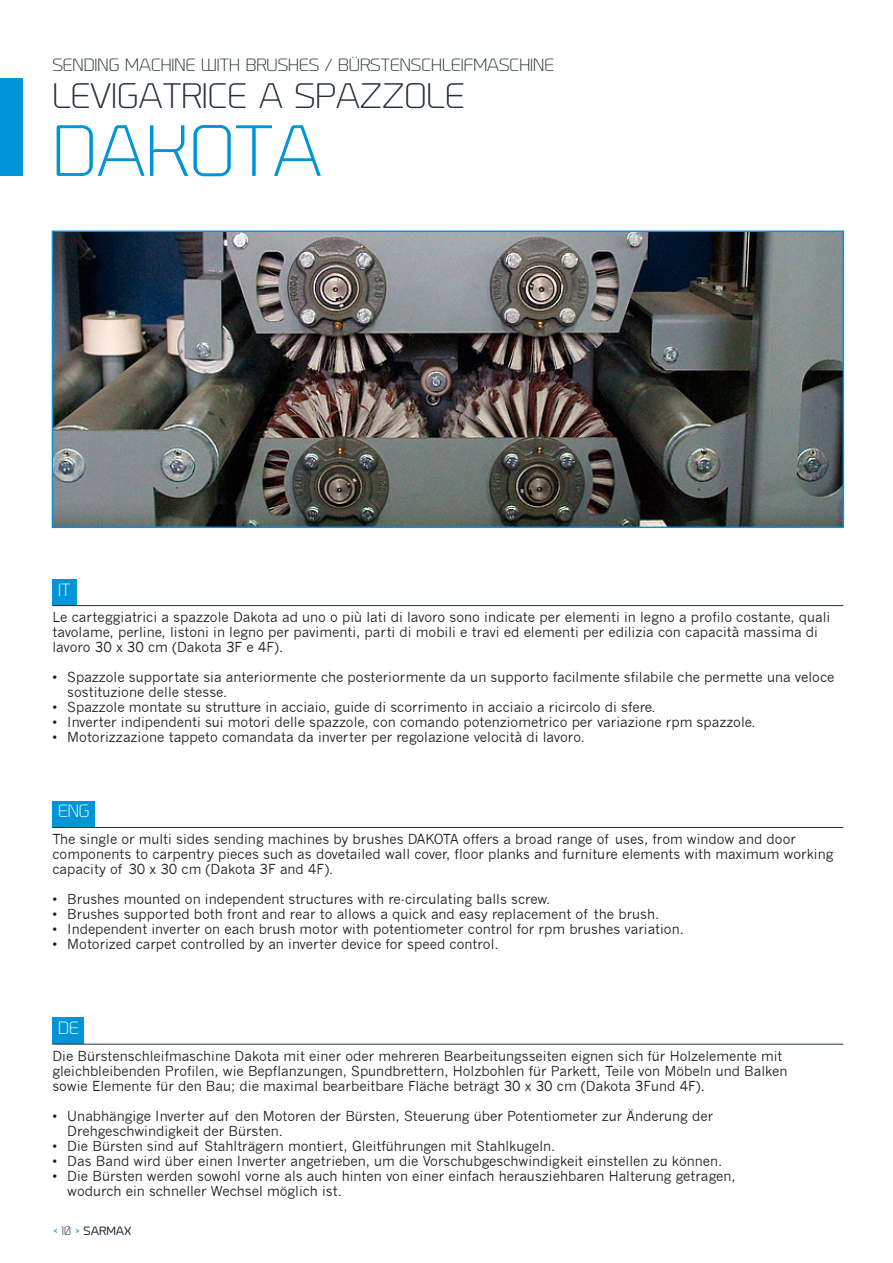
<style>
.page{position:relative;width:893px;height:1263px;background:#fff}
.page>*{position:absolute;margin:0;border:0;box-sizing:border-box;transform-origin:0 0}
.t1{font:300 67.5px "Prime";color:#0095d6}
.t2{font:300 33px "Prime";color:#25303b}
.t3{font:300 16.5px "Prime";color:#25303b}
.t4{font:300 16.5px "Prime";color:#fff}
.t5{font:13.5px/15px "News Gothic";color:#1d1d1b}
.t6{font:11.25px "Prime";color:#25303b}
.s1{color:#0095d6}
.s2{font-weight:300}
</style>
<div class="page">
<div style="left:0;top:78px;width:23px;height:97px;background:#0095d6"></div>
<img style="left:55px;top:233px;width:786px;height:292px">
<div style="left:52px;top:230px;width:792px;height:298px;border:2px solid #0095d6"></div>
<div style="left:52px;top:579px;width:25px;height:27px;background:#0095d6"></div>
<hr style="left:52px;top:605px;width:791px;height:1px;background:#25303b">
<div style="left:52px;top:801px;width:43px;height:26px;background:#0095d6"></div>
<hr style="left:52px;top:827px;width:791px;height:1px;background:#25303b">
<div style="left:52px;top:1017px;width:32px;height:27px;background:#0095d6"></div>
<hr style="left:52px;top:1044px;width:791px;height:1px;background:#25303b">
<p class="t3" style="left:52px;top:56px;width:503px">SENDING MACHINE WITH BRUSHES / BÜRSTENSCHLEIFMASCHINE</p>
<h2 class="t2" style="left:52px;top:78px;width:413px">LEVIGATRICE A SPAZZOLE</h2>
<h1 class="t1" style="left:52px;top:113px;width:271px">DAKOTA</h1>
<p class="t4" style="left:58px;top:580px;width:14px">IT</p>
<p class="t5" style="left:52px;top:610px;width:779px">Le carteggiatrici a spazzole Dakota ad uno o più lati di lavoro sono indicate per elementi in legno a profilo costante, quali tavolame, perline, listoni in legno per pavimenti, parti di mobili e travi ed elementi per edilizia con capacità massima di lavoro 30 x 30 cm (Dakota 3F e 4F).</p>
<p class="t5" style="left:67px;top:670px;width:769px;text-indent:-15px">• Spazzole supportate sia anteriormente che posteriormente da un supporto facilmente sfilabile che permette una veloce sostituzione delle stesse.</p>
<p class="t5" style="left:52px;top:700px;width:605px">• Spazzole montate su strutture in acciaio, guide di scorrimento in acciaio a ricircolo di sfere.</p>
<p class="t5" style="left:52px;top:715px;width:705px">• Inverter indipendenti sui motori delle spazzole, con comando potenziometrico per variazione rpm spazzole.</p>
<p class="t5" style="left:52px;top:730px;width:534px">• Motorizzazione tappeto comandata da inverter per regolazione velocità di lavoro.</p>
<p class="t4" style="left:58px;top:802px;width:33px">ENG</p>
<p class="t5" style="left:52px;top:832px;width:783px">The single or multi sides sending machines by brushes DAKOTA offers a broad range of uses, from window and door components to carpentry pieces such as dovetailed wall cover, floor planks and furniture elements with maximum working capacity of 30 x 30 cm (Dakota 3F and 4F).</p>
<p class="t5" style="left:52px;top:892px;width:499px">• Brushes mounted on independent structures with re-circulating balls screw.</p>
<p class="t5" style="left:52px;top:907px;width:608px">• Brushes supported both front and rear to allows a quick and easy replacement of the brush.</p>
<p class="t5" style="left:52px;top:922px;width:633px">• Independent inverter on each brush motor with potentiometer control for rpm brushes variation.</p>
<p class="t5" style="left:52px;top:937px;width:448px">• Motorized carpet controlled by an inverter device for speed control.</p>
<p class="t4" style="left:58px;top:1019px;width:22px">DE</p>
<p class="t5" style="left:52px;top:1048px;width:737px">Die Bürstenschleifmaschine Dakota mit einer oder mehreren Bearbeitungsseiten eignen sich für Holzelemente mit gleichbleibenden Profilen, wie Bepflanzungen, Spundbrettern, Holzbohlen für Parkett, Teile von Möbeln und Balken sowie Elemente für den Bau; die maximal bearbeitbare Fläche beträgt 30 x 30 cm (Dakota 3Fund 4F).</p>
<p class="t5" style="left:67px;top:1108px;width:647px;text-indent:-15px">• Unabhängige Inverter auf den Motoren der Bürsten, Steuerung über Potentiometer zur Änderung der<br>Drehgeschwindigkeit der Bürsten.</p>
<p class="t5" style="left:52px;top:1138px;width:504px">• Die Bürsten sind auf Stahlträgern montiert, Gleitführungen mit Stahlkugeln.</p>
<p class="t5" style="left:52px;top:1153px;width:671px">• Das Band wird über einen Inverter angetrieben, um die Vorschubgeschwindigkeit einstellen zu können.</p>
<p class="t5" style="left:67px;top:1168px;width:670px;text-indent:-15px">• Die Bürsten werden sowohl vorne als auch hinten von einer einfach herausziehbaren Halterung getragen, wodurch ein schneller Wechsel möglich ist.</p>
<p class="t6" style="left:54px;top:1224px;width:79px"><span class="s1">&lt;</span> <span class="s2">10</span> <span class="s1">&gt;</span> SARMAX</p>
</div>
